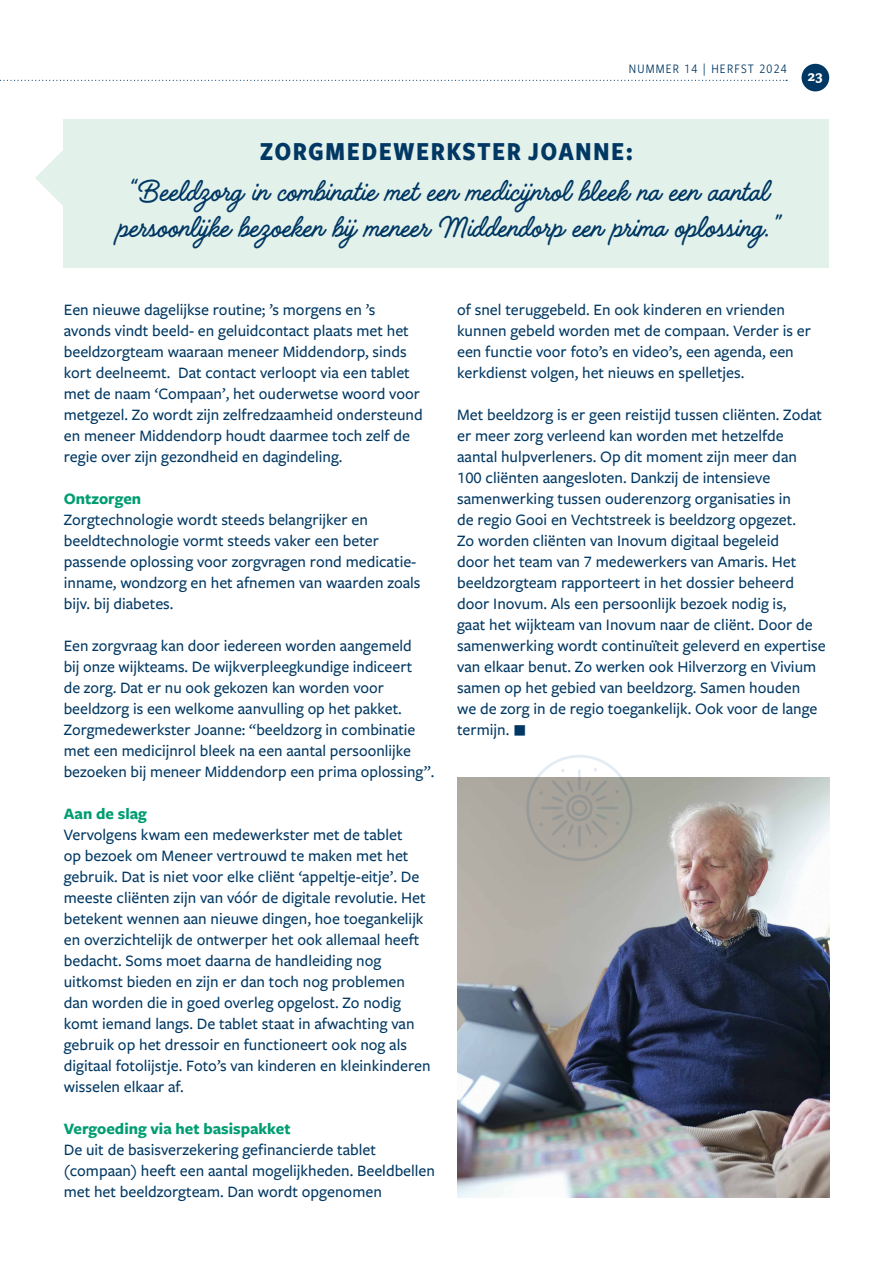
<style>
.page{position:relative;width:893px;height:1263px;background:#fff}
.page>*{position:absolute;margin:0;border:0;box-sizing:border-box;transform-origin:0 0}
.t1{font:34.5px/36px "Handelson Three";color:#003863}
.t2{font:700 27px "Freight Sans Cnd Pro";letter-spacing:.05em;color:#003863}
.t3{font:500 16.5px/21px "Freight Sans Pro";color:#003863}
.t4{font:700 16.5px "Freight Sans Pro";color:#009d72}
.t5{font:700 15px "Avance Pro";color:#fff}
.t6{font:13.5px "Freight Sans Cnd Pro";letter-spacing:.09em;color:#003863}
</style>
<div class="page">
<div style="left:801px;top:64px;width:28px;height:27px;background:#003863;border-radius:50%"></div>
<svg style="left:0;top:80px;width:787px;height:1px"></svg>
<div style="left:64px;top:119px;width:765px;height:149px;background:#e3f1eb"></div>
<svg style="left:35px;top:139px;width:29px;height:78px"></svg>
<img style="left:457px;top:777px;width:372px;height:420px">
<svg style="left:526px;top:755px;width:106px;height:106px"></svg>
<p class="t6" style="left:629px;top:60px;width:159px">NUMMER 14 | HERFST 2024</p>
<p class="t5" style="left:807px;top:68px;width:17px">23</p>
<h2 class="t2" style="left:260px;top:133px;width:375px">ZORGMEDEWERKSTER JOANNE:</h2>
<h1 class="t1" style="left:117px;top:175px;width:661px">“Beeldzorg in combinatie met een medicijnrol bleek na een aantal persoonlijke bezoeken bij meneer Middendorp een prima oplossing.”</h1>
<p class="t3" style="left:64px;top:299px;width:360px">Een nieuwe dagelijkse routine; ’s morgens en ’s avonds vindt beeld- en geluidcontact plaats met het beeldzorgteam waaraan meneer Middendorp, sinds kort deelneemt. Dat contact verloopt via een tablet met de naam ‘Compaan’, het ouderwetse woord voor metgezel. Zo wordt zijn zelfredzaamheid ondersteund en meneer Middendorp houdt daarmee toch zelf de regie over zijn gezondheid en dagindeling.</p>
<p class="t4" style="left:64px;top:487px;width:79px">Ontzorgen</p>
<p class="t3" style="left:64px;top:509px;width:358px">Zorgtechnologie wordt steeds belangrijker en beeldtechnologie vormt steeds vaker een beter passende oplossing voor zorgvragen rond medicatie&shy;inname, wondzorg en het afnemen van waarden zoals bijv. bij diabetes.</p>
<p class="t3" style="left:64px;top:635px;width:372px">Een zorgvraag kan door iedereen worden aangemeld<br>bij onze wijkteams. De wijkverpleegkundige indiceert<br>de zorg. Dat er nu ook gekozen kan worden voor beeldzorg is een welkome aanvulling op het pakket.<br>Zorgmedewerkster Joanne: “beeldzorg in combinatie met een medicijnrol bleek na een aantal persoonlijke bezoeken bij meneer Middendorp een prima oplossing”.</p>
<p class="t4" style="left:64px;top:802px;width:85px">Aan de slag</p>
<p class="t3" style="left:64px;top:824px;width:368px">Vervolgens kwam een medewerkster met de tablet<br>op bezoek om Meneer vertrouwd te maken met het gebruik. Dat is niet voor elke cliënt ‘appeltje-eitje’. De meeste cliënten zijn van vóór de digitale revolutie. Het betekent wennen aan nieuwe dingen, hoe toegankelijk en overzichtelijk de ontwerper het ook allemaal heeft bedacht. Soms moet daarna de handleiding nog uitkomst bieden en zijn er dan toch nog problemen dan worden die in goed overleg opgelost. Zo nodig komt iemand langs. De tablet staat in afwachting van gebruik op het dressoir en functioneert ook nog als digitaal fotolijstje. Foto’s van kinderen en kleinkinderen wisselen elkaar af.</p>
<p class="t4" style="left:64px;top:1117px;width:228px">Vergoeding via het basispakket</p>
<p class="t3" style="left:64px;top:1139px;width:373px">De uit de basisverzekering gefinancierde tablet (compaan) heeft een aantal mogelijkheden. Beeldbellen met het beeldzorgteam. Dan wordt opgenomen</p>
<p class="t3" style="left:457px;top:299px;width:355px">of snel teruggebeld. En ook kinderen en vrienden kunnen gebeld worden met de compaan. Verder is er een functie voor foto’s en video’s, een agenda, een kerkdienst volgen, het nieuws en spelletjes.</p>
<p class="t3" style="left:457px;top:404px;width:370px">Met beeldzorg is er geen reistijd tussen cliënten. Zodat er meer zorg verleend kan worden met hetzelfde aantal hulpverleners. Op dit moment zijn meer dan 100 cliënten aangesloten. Dankzij de intensieve samenwerking tussen ouderenzorg organisaties in<br>de regio Gooi en Vechtstreek is beeldzorg opgezet.<br>Zo worden cliënten van Inovum digitaal begeleid<br>door het team van 7 medewerkers van Amaris. Het beeldzorgteam rapporteert in het dossier beheerd door Inovum. Als een persoonlijk bezoek nodig is,<br>gaat het wijkteam van Inovum naar de cliënt. Door de samenwerking wordt continuïteit geleverd en expertise van elkaar benut. Zo werken ook Hilverzorg en Vivium samen op het gebied van beeldzorg. Samen houden<br>we de zorg in de regio toegankelijk. Ook voor de lange termijn. ■</p>
</div>
